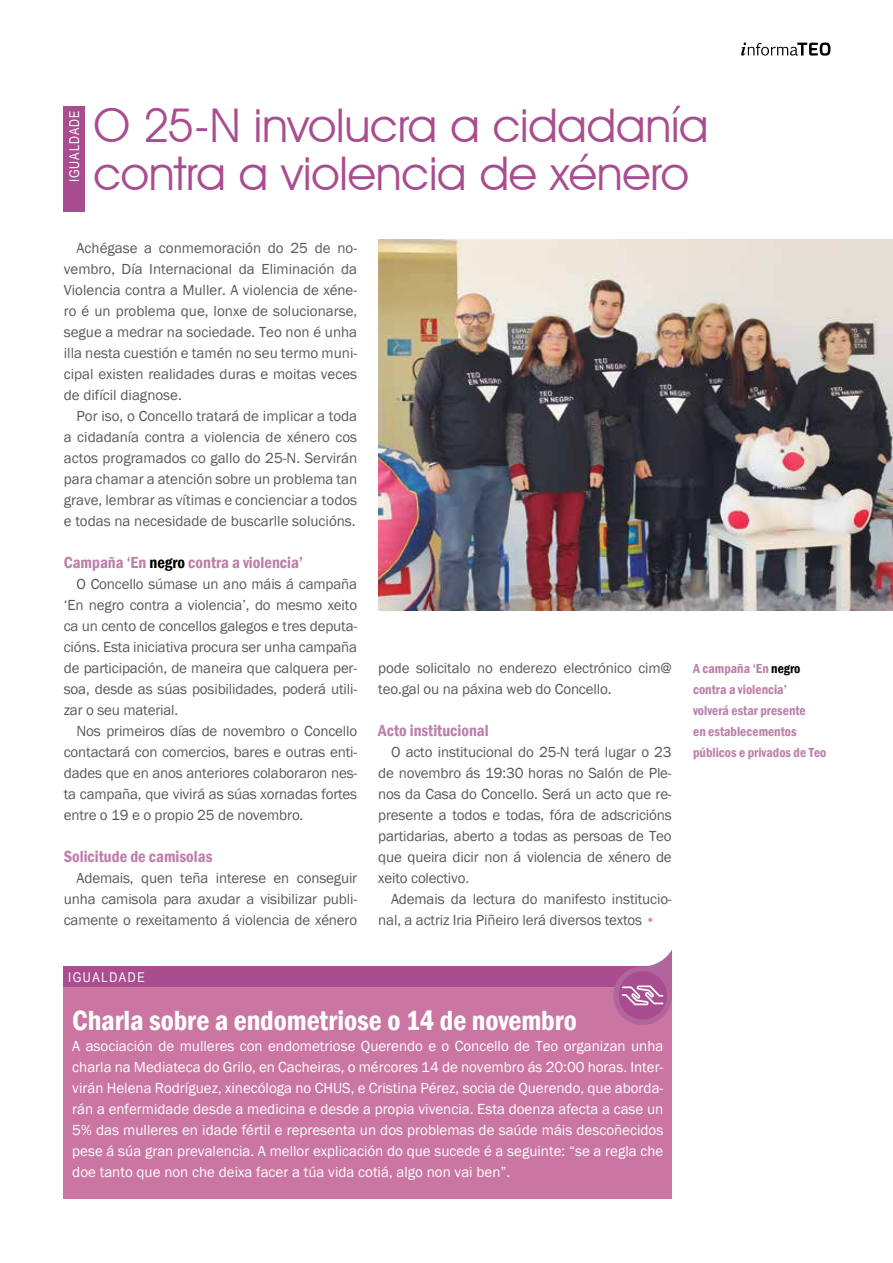
<style>
.page{position:relative;width:893px;height:1263px;background:#fff}
.page>*{position:absolute;margin:0;border:0;box-sizing:border-box;transform-origin:0 0}
.t1{font:46.5px "Avant Garde IT Cby BT";letter-spacing:-.005em;color:#aa4d90}
.t2{font:600 condensed 28.5px "Franklin Gothic";letter-spacing:-.005em;color:#fff}
.t3{font:600 condensed 16.5px "Franklin Gothic";color:#bc80ab}
.t4{font:15px/21px "Franklin Gothic";letter-spacing:-.01em;color:#58595b;text-align:justify}
.t5{font:15px/21px "Franklin Gothic";color:#fff;text-align:justify}
.t6{font:600 condensed 13.5px/21px "Franklin Gothic";color:#bc80ab}
.t7{font:13.5px "Arial Narrow";letter-spacing:.07em;color:#fff}
.t8{font:13.5px "Arial Narrow";letter-spacing:.12em;color:#fff}
.s1{color:#000}
.s2{color:#d38eb1}
</style>
<div class="page">
<svg style="left:741px;top:43px;width:89px;height:13px"></svg>
<div style="left:64px;top:106px;width:21px;height:105px;background:#aa4d90"></div>
<img style="left:378px;top:240px;width:515px;height:370px">
<div style="left:64px;top:967px;width:608px;height:231px;background:#cb76a2"></div>
<div style="left:64px;top:966px;width:608px;height:21px;background:#aa4d90"></div>
<svg style="left:613px;top:949px;width:59px;height:76px"></svg>
<p class="t7" style="left:65px;top:182px;width:73px;rotate:-90deg">IGUALDADE</p>
<h1 class="t1" style="left:94px;top:97px;width:616px">O 25-N involucra a cidadanía</h1>
<h1 class="t1" style="left:94px;top:145px;width:597px">contra a violencia de xénero</h1>
<p class="t4" style="left:64px;top:238px;width:295px;text-indent:13px">Achégase a conmemoración do 25 de no&shy;vembro, Día Internacional da Eliminación da Violencia contra a Muller. A violencia de xéne&shy;ro é un problema que, lonxe de solucionarse, segue a medrar na sociedade. Teo non é unha illa nesta cuestión e tamén no seu termo muni&shy;cipal existen realidades duras e moitas veces de difícil diagnose.</p>
<p class="t4" style="left:64px;top:406px;width:295px;text-indent:13px">Por iso, o Concello tratará de implicar a toda a cidadanía contra a violencia de xénero cos actos programados co gallo do 25-N. Servirán para chamar a atención sobre un problema tan grave, lembrar as vítimas e concienciar a todos e todas na necesidade de buscarlle solucións.</p>
<p class="t3" style="left:64px;top:552px;width:241px">Campaña ‘En <span class="s1">negro</span> contra a violencia’</p>
<p class="t4" style="left:64px;top:574px;width:295px;text-indent:13px">O Concello súmase un ano máis á campaña ‘En negro contra a violencia’, do mesmo xeito ca un cento de concellos galegos e tres deputa&shy;cións. Esta iniciativa procura ser unha campaña de participación, de maneira que calquera per&shy;soa, desde as súas posibilidades, poderá utili&shy;zar o seu material.</p>
<p class="t4" style="left:64px;top:721px;width:295px;text-indent:13px">Nos primeiros días de novembro o Concello contactará con comercios, bares e outras enti&shy;dades que en anos anteriores colaboraron nes&shy;ta campaña, que vivirá as súas xornadas fortes entre o 19 e o propio 25 de novembro.</p>
<p class="t3" style="left:64px;top:846px;width:150px">Solicitude de camisolas</p>
<p class="t4" style="left:64px;top:868px;width:295px;text-indent:13px">Ademais, quen teña interese en conseguir unha camisola para axudar a visibilizar publi&shy;camente o rexeitamento á violencia de xénero</p>
<p class="t8" style="left:68px;top:967px;width:78px">IGUALDADE</p>
<p class="t4" style="left:378px;top:658px;width:295px">pode solicitalo no enderezo electrónico cim@ teo.gal ou na páxina web do Concello.</p>
<p class="t3" style="left:378px;top:720px;width:112px">Acto institucional</p>
<p class="t4" style="left:378px;top:742px;width:295px;text-indent:13px">O acto institucional do 25-N terá lugar o 23 de novembro ás 19:30 horas no Salón de Ple&shy;nos da Casa do Concello. Será un acto que re&shy;presente a todos e todas, fóra de adscricións partidarias, aberto a todas as persoas de Teo que queira dicir non á violencia de xénero de xeito colectivo.</p>
<p class="t4" style="left:378px;top:889px;width:295px;text-indent:13px">Ademais da lectura do manifesto institucio&shy;nal, a actriz Iria Piñeiro lerá diversos textos <span class="s2">•</span></p>
<h2 class="t2" style="left:72px;top:1002px;width:506px">Charla sobre a endometriose o 14 de novembro</h2>
<p class="t5" style="left:72px;top:1036px;width:593px">A asociación de mulleres con endometriose Querendo e o Concello de Teo organizan unha charla na Mediateca do Grilo, en Cacheiras, o mércores 14 de novembro ás 20:00 horas. Inter&shy;virán Helena Rodríguez, xinecóloga no CHUS, e Cristina Pérez, socia de Querendo, que aborda&shy;rán a enfermidade desde a medicina e desde a propia vivencia. Esta doenza afecta a case un 5% das mulleres en idade fértil e representa un dos problemas de saúde máis descoñecidos pese á súa gran prevalencia. A mellor explicación do que sucede é a seguinte: “se a regla che doe tanto que non che deixa facer a túa vida cotiá, algo non vai ben”.</p>
<p class="t6" style="left:693px;top:658px;width:135px">A campaña ‘En <span class="s1">negro </span>contra a violencia’<br>volverá estar presente<br>en establecementos públicos e privados de Teo</p>
</div>
